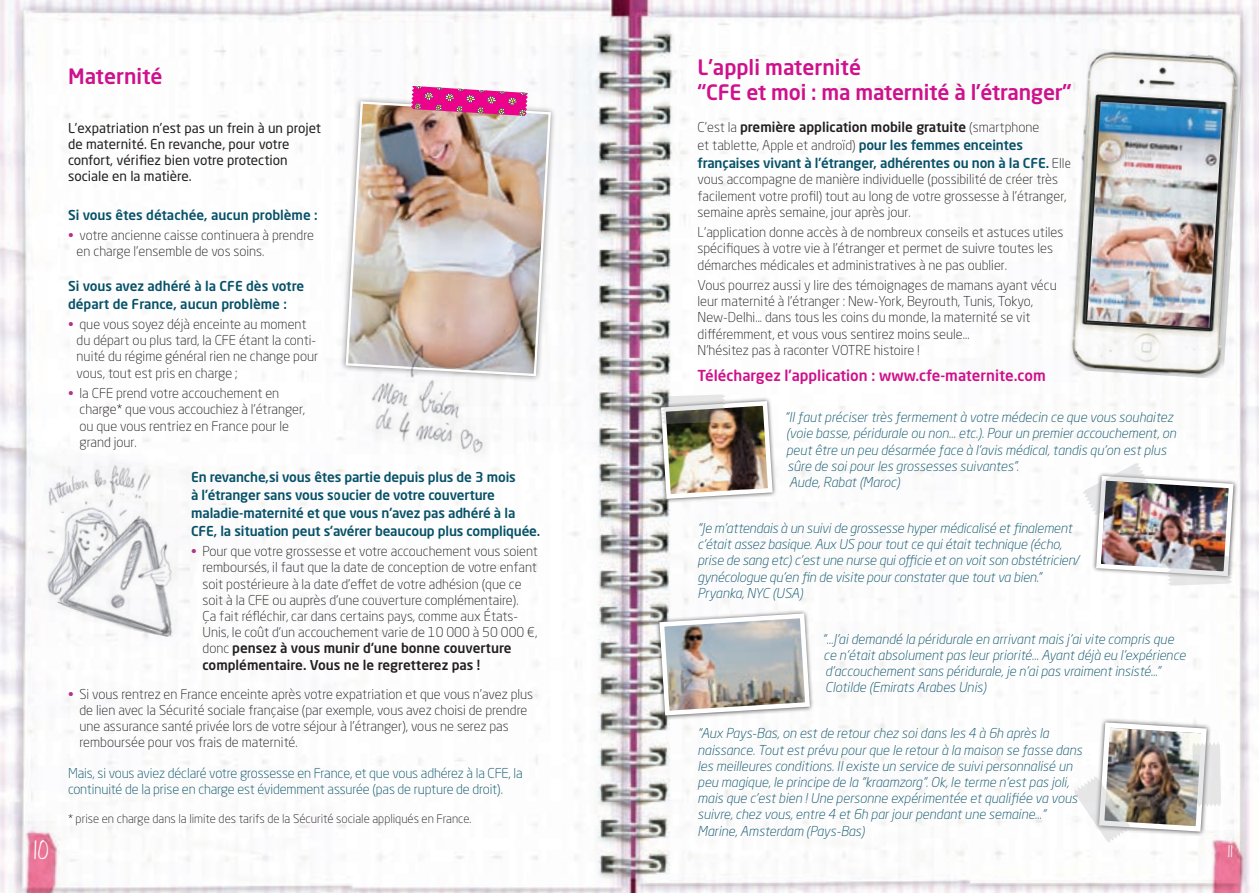
<style>
.page{position:relative;width:1259px;height:893px;background:#fff}
.page>*{position:absolute;margin:0;border:0;box-sizing:border-box;transform-origin:0 0}
.t1{font:500 21px/25.2px "Neo Sans Std";letter-spacing:-.01em;color:#ce118c}
.t2{font:21px "Janda Everyday Casual";color:#fff}
.t3{font:500 15px "Neo Sans Std";color:#ce118c}
.t4{font:300 13.5px/16.2px "Neo Sans Std";color:#231f20}
.t5{font:italic 300 13.5px/16.2px "Neo Sans Std";color:#065168}
.t6{font:500 13.5px/18px "Neo Sans Std";letter-spacing:-.01em;color:#065168}
.t7{font:300 13.5px/16.2px "Neo Sans Std";letter-spacing:-.01em;color:#065168}
.t8{font:13.5px/16.2px "Neo Sans Std";color:#231f20}
.t9{font:13.5px "Janda Everyday Casual";color:#fff}
.t10{font:300 12px "Neo Sans Std";color:#231f20}
.s1{font-weight:300;color:#231f20}
.s2{color:#231f20}
.s3{color:#b43389}
.s4{font-weight:500}
</style>
<div class="page">
<img style="left:0;top:0;width:1259px;height:893px">
<img style="left:1198px;top:830px;width:61px;height:63px">
<img style="left:12px;top:822px;width:63px;height:71px">
<div style="left:339px;top:95px;width:218px;height:287px;background:#231f20;opacity:.49"></div>
<img style="left:344px;top:100px;width:208px;height:277px">
<img style="left:411px;top:86px;width:117px;height:30px">
<img style="left:23px;top:447px;width:194px;height:191px">
<img style="left:343px;top:328px;width:166px;height:135px">
<div style="left:1094px;top:717px;width:117px;height:119px;background:#231f20;opacity:.75"></div>
<div style="left:657px;top:397px;width:119px;height:106px;background:#231f20;opacity:.75"></div>
<img style="left:658px;top:394px;width:117px;height:107px">
<img style="left:1068px;top:48px;width:175px;height:331px">
<img style="left:1084px;top:99px;width:141px;height:231px">
<img style="left:1082px;top:463px;width:153px;height:123px">
<img style="left:1074px;top:720px;width:147px;height:123px">
<div style="left:655px;top:609px;width:159px;height:111px;background:#231f20;opacity:.75"></div>
<img style="left:657px;top:611px;width:155px;height:107px">
<p class="t1" style="left:697px;top:54px;width:375px">L’appli maternité<br>“CFE et moi : ma maternité à l’étranger”</p>
<p class="t6" style="left:697px;top:118px;width:375px"><span class="s1">C’est la</span> <span class="s2">première application mobile gratuite</span> <span class="s1">(smartphone<br>et tablette, Apple et androïd)</span> pour les femmes enceintes françaises vivant à l’étranger, adhérentes ou non à la CFE. <span class="s1">Elle</span></p>
<p class="t4" style="left:697px;top:171px;width:370px">vous accompagne de manière individuelle (possibilité de créer très facilement votre profil) tout au long de votre grossesse à l’étranger, semaine après semaine, jour après jour.</p>
<p class="t4" style="left:697px;top:224px;width:367px">L’application donne accès à de nombreux conseils et astuces utiles spécifiques à votre vie à l’étranger et permet de suivre toutes les démarches médicales et administratives à ne pas oublier.</p>
<p class="t4" style="left:697px;top:277px;width:361px">Vous pourrez aussi y lire des témoignages de mamans ayant vécu leur maternité à l’étranger : New-York, Beyrouth, Tunis, Tokyo, New-Delhi... dans tous les coins du monde, la maternité se vit différemment, et vous vous sentirez moins seule…<br>N’hésitez pas à raconter VOTRE histoire !</p>
<p class="t3" style="left:697px;top:366px;width:350px">Téléchargez l’application : www.cfe-maternite.com</p>
<p class="t5" style="left:784px;top:409px;width:393px">“Il faut préciser très fermement à votre médecin ce que vous souhaitez (voie basse, péridurale ou non... etc.). Pour un premier accouchement, on peut être un peu désarmée face à l’avis médical, tandis qu’on est plus sûre de soi pour les grossesses suivantes”.<br>Aude, Rabat (Maroc)</p>
<p class="t5" style="left:697px;top:520px;width:383px">“Je m’attendais à un suivi de grossesse hyper médicalisé et finalement c’était assez basique. Aux US pour tout ce qui était technique (écho, prise de sang etc) c’est une nurse qui officie et on voit son obstétricien/ gynécologue qu’en fin de visite pour constater que tout va bien.” Pryanka, NYC (USA)</p>
<p class="t5" style="left:822px;top:631px;width:365px">“…J’ai demandé la péridurale en arrivant mais j’ai vite compris que ce n’était absolument pas leur priorité... Ayant déjà eu l’expérience d’accouchement sans péridurale, je n’ai pas vraiment insisté…” Clotilde (Emirats Arabes Unis)</p>
<p class="t5" style="left:697px;top:725px;width:386px">“Aux Pays-Bas, on est de retour chez soi dans les 4 à 6h après la naissance. Tout est prévu pour que le retour à la maison se fasse dans les meilleures conditions. Il existe un service de suivi personnalisé un peu magique, le principe de la “kraamzorg”. Ok, le terme n’est pas joli, mais que c’est bien ! Une personne expérimentée et qualifiée va vous suivre, chez vous, entre 4 et 6h par jour pendant une semaine…“ Marine, Amsterdam (Pays-Bas)</p>
<p class="t1" style="left:68px;top:63px;width:96px">Maternité</p>
<p class="t8" style="left:68px;top:119px;width:254px">L’expatriation n’est pas un frein à un projet de maternité. En revanche, pour votre confort, vérifiez bien votre protection sociale en la matière.</p>
<p class="t6" style="left:68px;top:205px;width:251px">Si vous êtes détachée, aucun problème :</p>
<p class="t4" style="left:77px;top:227px;width:239px;text-indent:-9px"><span class="s3">•</span> votre ancienne caisse continuera à prendre en charge l’ensemble de vos soins.</p>
<p class="t6" style="left:68px;top:276px;width:238px">Si vous avez adhéré à la CFE dès votre départ de France, aucun problème :</p>
<p class="t4" style="left:77px;top:316px;width:243px;text-indent:-9px"><span class="s3">•</span> que vous soyez déjà enceinte au moment du départ ou plus tard, la CFE étant la conti&shy;nuité du régime général rien ne change pour vous, tout est pris en charge ;</p>
<p class="t4" style="left:79px;top:385px;width:227px;text-indent:-11px"><span class="s3">•</span> la CFE prend votre accouchement en charge* que vous accouchiez à l’étranger, ou que vous rentriez en France pour le grand jour.</p>
<p class="t6" style="left:191px;top:467px;width:351px">En revanche,si vous êtes partie depuis plus de 3 mois<br>à l’étranger sans vous soucier de votre couverture maladie-maternité et que vous n’avez pas adhéré à la CFE, la situation peut s’avérer beaucoup plus compliquée.</p>
<p class="t4" style="left:202px;top:543px;width:337px;text-indent:-11px"><span class="s3">•</span> Pour que votre grossesse et votre accouchement vous soient remboursés, il faut que la date de conception de votre enfant soit postérieure à la date d’effet de votre adhésion (que ce soit à la CFE ou auprès d’une couverture complémentaire).<br>Ça fait réfléchir, car dans certains pays, comme aux États-Unis, le coût d’un accouchement varie de 10 000 à 50 000 €, donc <span class="s4">pensez à vous munir d’une bonne couverture complémentaire. Vous ne le regretterez pas !</span></p>
<p class="t4" style="left:79px;top:685px;width:455px;text-indent:-11px"><span class="s3">•</span> Si vous rentrez en France enceinte après votre expatriation et que vous n’avez plus de lien avec la Sécurité sociale française (par exemple, vous avez choisi de prendre une assurance santé privée lors de votre séjour à l’étranger), vous ne serez pas remboursée pour vos frais de maternité.</p>
<p class="t7" style="left:68px;top:765px;width:456px">Mais, si vous aviez déclaré votre grossesse en France, et que vous adhérez à la CFE, la continuité de la prise en charge est évidemment assurée (pas de rupture de droit).</p>
<p class="t10" style="left:68px;top:812px;width:405px">* prise en charge dans la limite des tarifs de la Sécurité sociale appliqués en France.</p>
<h1 class="t2" style="left:34px;top:839px;width:16px">10</h1>
<p class="t9" style="left:1227px;top:845px;width:7px">11</p>
</div>
